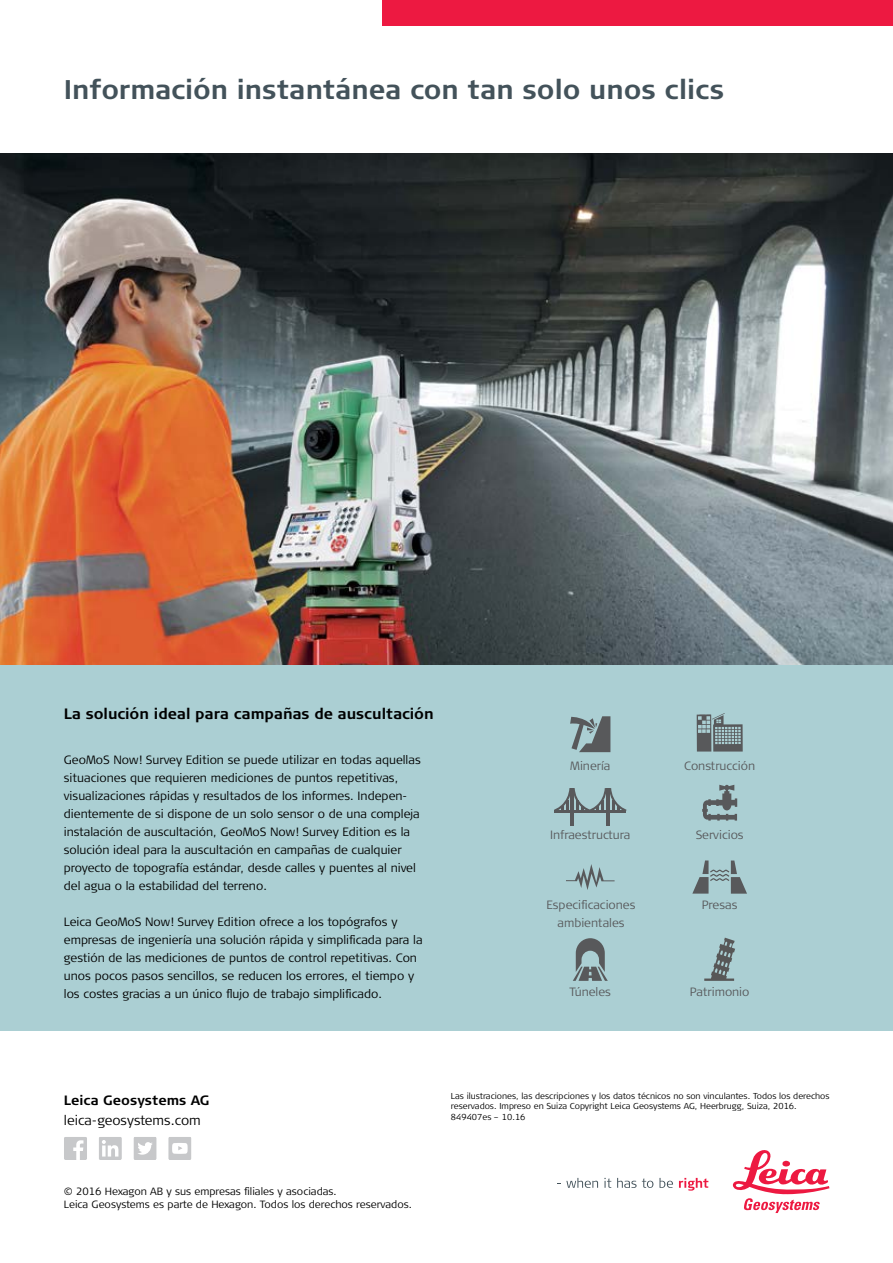
<style>
.page{position:relative;width:893px;height:1263px;background:#fff}
.page>*{position:absolute;margin:0;border:0;box-sizing:border-box;transform-origin:0 0}
.t1{font:700 27px "Signa Column";color:#43525a}
.t2{font:700 15px "Signa Column";color:#000}
.t3{font:300 13.5px "Signa Column";color:#000}
.t4{font:700 13.5px "Signa Column";color:#000}
.t5{font:300 12px/18px "Signa Column";color:#000}
.t6{font:300 12px/18px "Signa Column";color:#58595b;text-align:center}
.t7{font:300 10.5px/12.8px "Signa Column";color:#000}
.t8{font:300 8.7px/10.5px "Signa Column";color:#000}
</style>
<div class="page">
<div style="left:0;top:664px;width:893px;height:367px;background:#abcfd3"></div>
<div style="left:383px;top:0;width:510px;height:26px;background:#ed1941"></div>
<svg style="left:557px;top:1178px;width:41px;height:10px"></svg>
<svg style="left:604px;top:1178px;width:7px;height:10px"></svg>
<svg style="left:617px;top:1178px;width:36px;height:10px"></svg>
<svg style="left:659px;top:1178px;width:14px;height:10px"></svg>
<svg style="left:679px;top:1178px;width:29px;height:12px"></svg>
<svg style="left:733px;top:1150px;width:96px;height:63px"></svg>
<svg style="left:168px;top:1137px;width:23px;height:23px"></svg>
<svg style="left:133px;top:1137px;width:24px;height:23px"></svg>
<svg style="left:99px;top:1137px;width:23px;height:23px"></svg>
<svg style="left:102px;top:1145px;width:4px;height:11px"></svg>
<svg style="left:64px;top:1137px;width:23px;height:23px"></svg>
<svg style="left:573px;top:938px;width:35px;height:43px"></svg>
<hr style="left:554px;top:811px;width:72px;height:2px;background:#58595b">
<hr style="left:570px;top:788px;width:4px;height:37px;background:#58595b">
<hr style="left:606px;top:788px;width:4px;height:37px;background:#58595b">
<svg style="left:554px;top:788px;width:72px;height:23px"></svg>
<svg style="left:702px;top:785px;width:35px;height:36px"></svg>
<svg style="left:570px;top:716px;width:40px;height:36px"></svg>
<svg style="left:697px;top:713px;width:46px;height:38px"></svg>
<svg style="left:692px;top:860px;width:55px;height:34px"></svg>
<img style="left:0;top:153px;width:893px;height:511px">
<svg style="left:566px;top:864px;width:49px;height:26px"></svg>
<svg style="left:704px;top:938px;width:31px;height:43px"></svg>
<h1 class="t1" style="left:64px;top:72px;width:662px">Información instantánea con tan solo unos clics</h1>
<p class="t2" style="left:64px;top:704px;width:371px">La solución ideal para campañas de auscultación</p>
<p class="t5" style="left:64px;top:751px;width:358px">GeoMoS Now! Survey Edition se puede utilizar en todas aquellas situaciones que requieren mediciones de puntos repetitivas, visualizaciones rápidas y resultados de los informes. Indepen&shy;dientemente de si dispone de un solo sensor o de una compleja instalación de auscultación, GeoMoS Now! Survey Edition es la solución ideal para la auscultación en campañas de cualquier proyecto de topografía estándar, desde calles y puentes al nivel del agua o la estabilidad del terreno.</p>
<p class="t5" style="left:64px;top:913px;width:360px">Leica GeoMoS Now! Survey Edition ofrece a los topógrafos y empresas de ingeniería una solución rápida y simplificada para la gestión de las mediciones de puntos de control repetitivas. Con unos pocos pasos sencillos, se reducen los errores, el tiempo y los costes gracias a un único flujo de trabajo simplificado.</p>
<p class="t6" style="left:570px;top:757px;width:42px">Minería</p>
<p class="t6" style="left:684px;top:757px;width:72px">Construcción</p>
<p class="t6" style="left:550px;top:826px;width:82px">Infraestructura</p>
<p class="t6" style="left:696px;top:826px;width:50px">Servicios</p>
<p class="t6" style="left:547px;top:895px;width:90px">Especificaciones ambientales</p>
<p class="t6" style="left:702px;top:895px;width:37px">Presas</p>
<p class="t6" style="left:569px;top:983px;width:43px">Túneles</p>
<p class="t6" style="left:690px;top:983px;width:61px">Patrimonio</p>
<p class="t4" style="left:64px;top:1092px;width:147px">Leica Geosystems AG</p>
<p class="t3" style="left:64px;top:1111px;width:138px">leica-geosystems.com</p>
<p class="t7" style="left:64px;top:1185px;width:350px">© 2016 Hexagon AB y sus empresas filiales y asociadas.<br>Leica Geosystems es parte de Hexagon. Todos los derechos reservados.</p>
<p class="t8" style="left:451px;top:1090px;width:380px">Las ilustraciones, las descripciones y los datos técnicos no son vinculantes. Todos los derechos reservados. Impreso en Suiza Copyright Leica Geosystems AG, Heerbrugg, Suiza, 2016.<br>849407es – 10.16</p>
</div>
